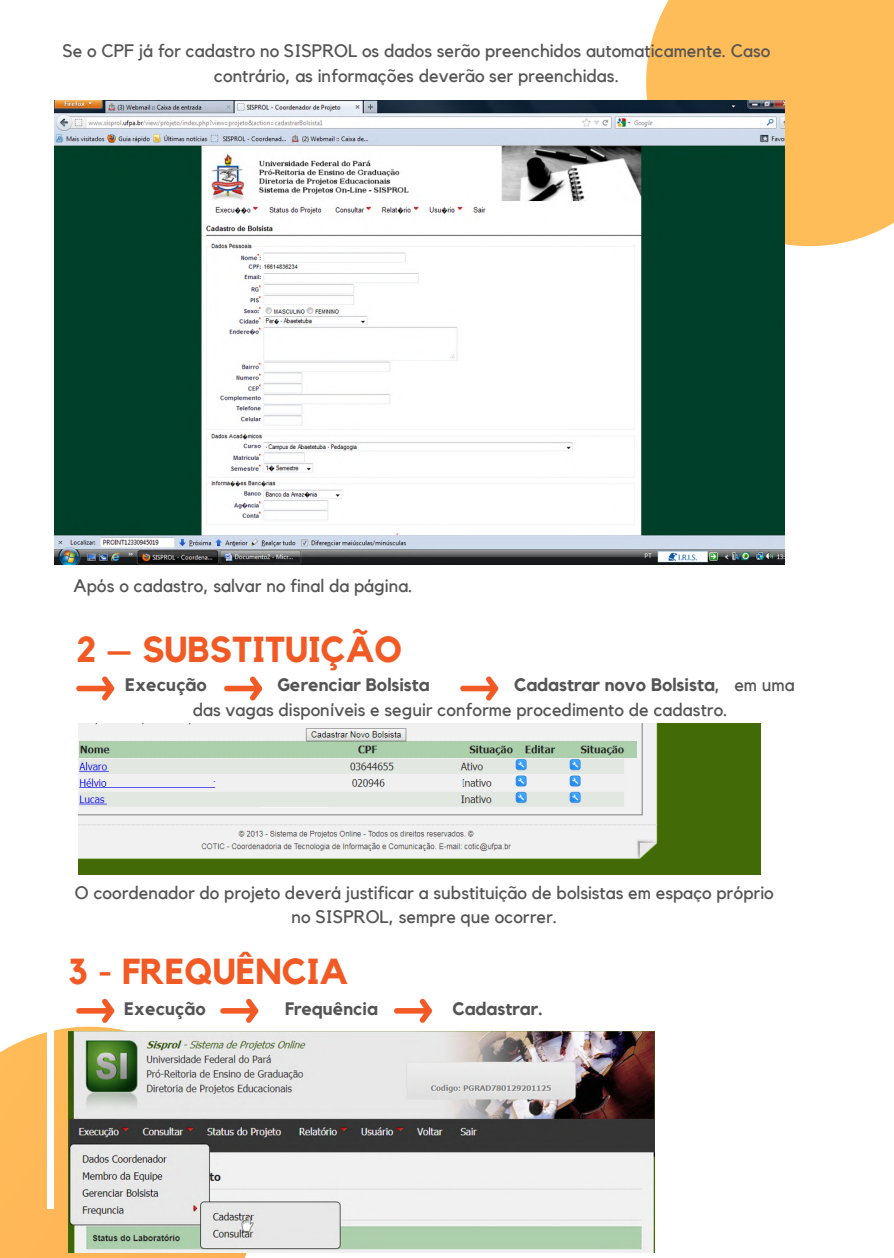
<style>
.page{position:relative;width:894px;height:1258px;background:#fff}
.page>*{position:absolute;margin:0;border:0;box-sizing:border-box;transform-origin:0 0}
.t1{font:700 36px "Kollektif";color:#f15a24}
.t2{font:18px/24.9px "Kollektif";color:#545454;text-align:center}
.t3{font:700 18px "Kollektif";color:#545454}
.s1{font-weight:700}
</style>
<div class="page">
<svg style="left:0;top:1009px;width:323px;height:249px;fill:#ffba58"></svg>
<div style="left:646px;top:0;width:247px;height:246px;background:#ffbd59"></div>
<div style="left:48px;top:779px;width:6px;height:430px;background:#fff"></div>
<img style="left:54px;top:100px;width:730px;height:464px">
<svg style="left:224px;top:676px;width:38px;height:25px"></svg>
<svg style="left:460px;top:676px;width:38px;height:25px"></svg>
<svg style="left:76px;top:676px;width:38px;height:25px"></svg>
<img style="left:78px;top:723px;width:682px;height:151px">
<img style="left:68px;top:1032px;width:586px;height:220px">
<svg style="left:76px;top:998px;width:38px;height:25px"></svg>
<svg style="left:220px;top:998px;width:38px;height:25px"></svg>
<svg style="left:394px;top:998px;width:38px;height:25px"></svg>
<p class="t2" style="left:62px;top:39px;width:709px">Se o CPF já for cadastro no SISPROL os dados serão preenchidos automaticamente. Caso contrário, as informações deverão ser preenchidas.</p>
<p class="t2" style="left:73px;top:574px;width:340px">Após o cadastro, salvar no final da página.</p>
<h1 class="t1" style="left:76px;top:633px;width:327px">2 – SUBSTITUIÇÃO</h1>
<p class="t3" style="left:125px;top:677px;width:83px">Execução</p>
<p class="t3" style="left:277px;top:677px;width:154px">Gerenciar Bolsista</p>
<p class="t2" style="left:193px;top:673px;width:603px;text-align:left;text-indent:321px"><span class="s1">Cadastrar novo Bolsista</span>, em uma das vagas disponíveis e seguir conforme procedimento de cadastro.</p>
<p class="t2" style="left:75px;top:881px;width:700px;line-height:24px">O coordenador do projeto deverá justificar a substituição de bolsistas em espaço próprio no SISPROL, sempre que ocorrer.</p>
<h1 class="t1" style="left:68px;top:955px;width:281px">3 - FREQUÊNCIA</h1>
<p class="t3" style="left:124px;top:1001px;width:83px">Execução</p>
<p class="t3" style="left:285px;top:1001px;width:94px">Frequência</p>
<p class="t3" style="left:452px;top:1001px;width:92px">Cadastrar.</p>
</div>
